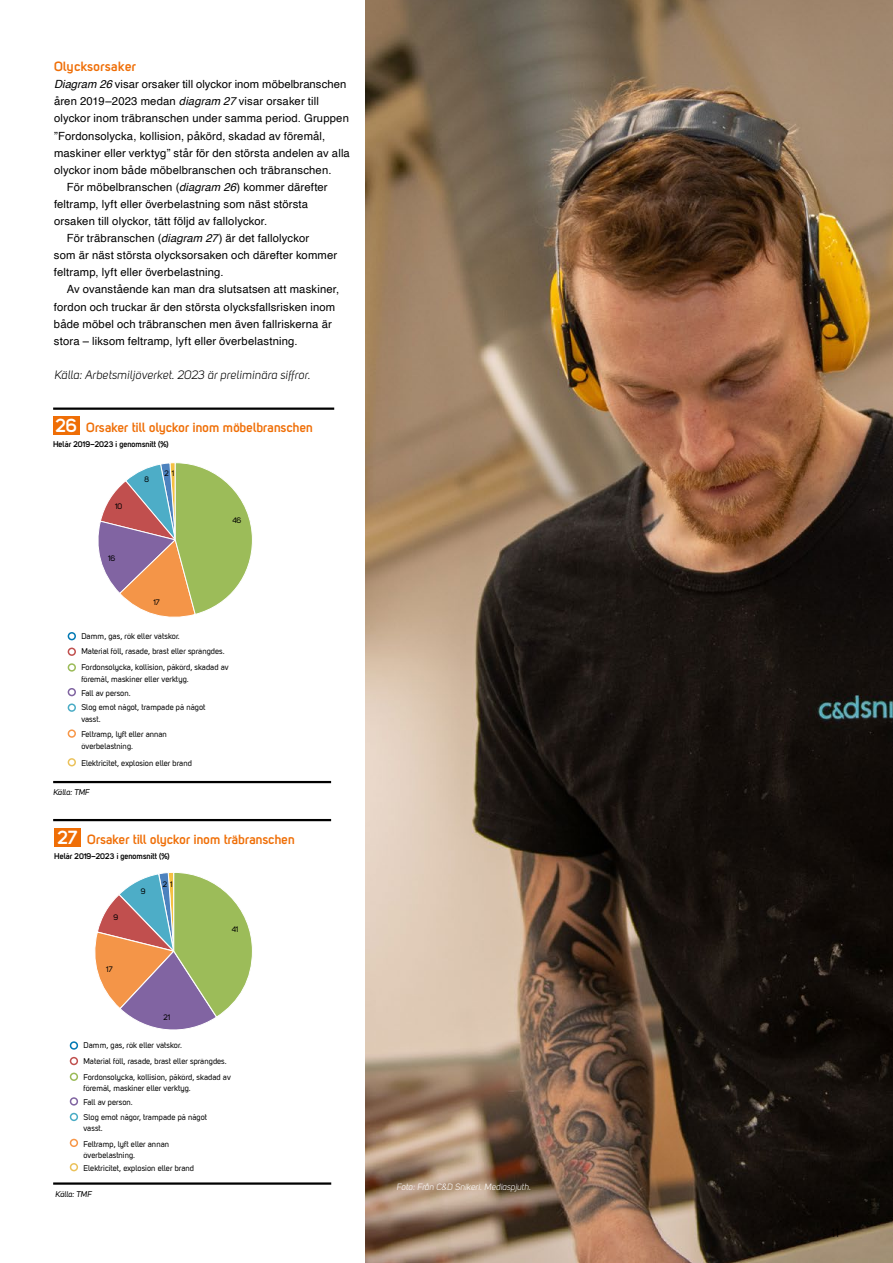
<style>
.page{position:relative;width:893px;height:1263px;background:#fff}
.page>*{position:absolute;margin:0;border:0;box-sizing:border-box;transform-origin:0 0}
.t1{font:700 18.75px "Uni Sans Semi";color:#fff}
.t2{font:700 13.2px "Uni Sans Semi";color:#ef6e06}
.t3{font:700 13.2px "Uni Sans Semi";letter-spacing:.02em;color:#ef6e06}
.t4{font:12px "Uni Sans Book Italic";letter-spacing:.01em;color:#000}
.t5{font:12px "Uni Sans Book";color:#000}
.t6{font:11.25px "Helvetica";letter-spacing:.015em;color:#000}
.t7{font:9px "Uni Sans Book Italic";color:#fff}
.t8{font:8.25px/15.6px "Uni Sans Regular";color:#000}
.t9{font:700 8.25px "Uni Sans Semi";letter-spacing:-.01em;color:#000}
.t10{font:8.25px "Uni Sans Regular Italic";letter-spacing:-.01em;color:#000}
.t11{font:7.95px "Uni Sans Regular";letter-spacing:-.02em;color:#000}
.s1{font-style:italic}
</style>
<div class="page">
<svg style="left:98px;top:462px;width:155px;height:155px"></svg>
<div style="left:53px;top:416px;width:27px;height:19px;background:#ef6e06"></div>
<hr style="left:53px;top:781px;width:278px;height:2px;background:#000">
<hr style="left:53px;top:407px;width:281px;height:3px;background:#000">
<div style="left:68px;top:632px;width:8px;height:8px;border:2px solid #0078b3;border-radius:50%"></div>
<div style="left:68px;top:648px;width:8px;height:8px;border:2px solid #c0504e;border-radius:50%"></div>
<div style="left:68px;top:663px;width:8px;height:9px;border:2px solid #9bbb58;border-radius:50%"></div>
<div style="left:68px;top:688px;width:8px;height:8px;border:2px solid #8064a1;border-radius:50%"></div>
<div style="left:68px;top:703px;width:8px;height:9px;border:2px solid #4aacc5;border-radius:50%"></div>
<div style="left:68px;top:729px;width:8px;height:9px;border:2px solid #f79647;border-radius:50%"></div>
<div style="left:68px;top:758px;width:8px;height:8px;border:2px solid #ebc25b;border-radius:50%"></div>
<div style="left:70px;top:1163px;width:8px;height:8px;border:2px solid #ebc25b;border-radius:50%"></div>
<div style="left:54px;top:829px;width:27px;height:18px;background:#ef6e06"></div>
<hr style="left:53px;top:1182px;width:278px;height:3px;background:#000">
<hr style="left:53px;top:819px;width:278px;height:2px;background:#000">
<div style="left:70px;top:1041px;width:8px;height:9px;border:2px solid #0078b3;border-radius:50%"></div>
<div style="left:70px;top:1057px;width:8px;height:8px;border:2px solid #c0504e;border-radius:50%"></div>
<div style="left:70px;top:1072px;width:8px;height:9px;border:2px solid #9bbb58;border-radius:50%"></div>
<div style="left:70px;top:1097px;width:8px;height:8px;border:2px solid #8064a1;border-radius:50%"></div>
<div style="left:70px;top:1113px;width:8px;height:8px;border:2px solid #4aacc5;border-radius:50%"></div>
<div style="left:70px;top:1139px;width:8px;height:8px;border:2px solid #f79647;border-radius:50%"></div>
<img style="left:366px;top:0;width:527px;height:1263px">
<svg style="left:95px;top:872px;width:157px;height:158px"></svg>
<p class="t3" style="left:54px;top:59px;width:84px">Olycksorsaker</p>
<p class="t6" style="left:54px;top:76px;width:294px"><span class="s1">Diagram 26</span> visar orsaker till olyckor inom möbelbranschen</p>
<p class="t6" style="left:54px;top:93px;width:266px">åren 2019–2023 medan <span class="s1">diagram 27</span> visar orsaker till</p>
<p class="t6" style="left:54px;top:110px;width:296px">olyckor inom träbranschen under samma period. Gruppen</p>
<p class="t6" style="left:54px;top:127px;width:273px">”Fordonsolycka, kollision, påkörd, skadad av föremål,</p>
<p class="t6" style="left:54px;top:144px;width:297px">maskiner eller verktyg” står för den största andelen av alla</p>
<p class="t6" style="left:54px;top:161px;width:279px">olyckor inom både möbelbranschen och träbranschen.</p>
<p class="t6" style="left:67px;top:178px;width:262px">För möbelbranschen (<span class="s1">diagram 26</span>) kommer därefter</p>
<p class="t6" style="left:54px;top:195px;width:256px">feltramp, lyft eller överbelastning som näst största</p>
<p class="t6" style="left:54px;top:212px;width:215px">orsaken till olyckor, tätt följd av fallolyckor.</p>
<p class="t6" style="left:67px;top:229px;width:244px">För träbranschen (<span class="s1">diagram 27</span>) är det fallolyckor</p>
<p class="t6" style="left:54px;top:247px;width:285px">som är näst största olycksorsaken och därefter kommer</p>
<p class="t6" style="left:54px;top:264px;width:171px">feltramp, lyft eller överbelastning.</p>
<p class="t6" style="left:67px;top:281px;width:274px">Av ovanstående kan man dra slutsatsen att maskiner,</p>
<p class="t6" style="left:54px;top:298px;width:283px">fordon och truckar är den största olycksfallsrisken inom</p>
<p class="t6" style="left:54px;top:315px;width:279px">både möbel och träbranschen men även fallriskerna är</p>
<p class="t6" style="left:54px;top:332px;width:245px">stora – liksom feltramp, lyft eller överbelastning.</p>
<p class="t4" style="left:54px;top:368px;width:258px">Källa: Arbetsmiljöverket. 2023 är preliminära siffror.</p>
<h1 class="t1" style="left:56px;top:414px;width:23px">26</h1>
<p class="t2" style="left:86px;top:419px;width:228px">Orsaker till olyckor inom möbelbranschen</p>
<p class="t9" style="left:53px;top:439px;width:117px">Helår 2019–2023 i genomsnitt (%)</p>
<p class="t11" style="left:115px;top:502px;width:9px">10</p>
<p class="t11" style="left:108px;top:554px;width:9px">16</p>
<p class="t11" style="left:145px;top:475px;width:6px">8</p>
<p class="t11" style="left:165px;top:469px;width:11px">2 1</p>
<p class="t11" style="left:153px;top:597px;width:8px">17</p>
<p class="t11" style="left:232px;top:515px;width:11px">46</p>
<p class="t8" style="left:81px;top:628px;width:149px">Damm, gas, rök eller vätskor.<br>Material föll, rasade, brast eller sprängdes.<br>Fordonsolycka, kollision, påkörd, skadad av</p>
<p class="t8" style="left:81px;top:671px;width:126px;line-height:14.4px">föremål, maskiner eller verktyg.<br>Fall av person.<br>Slog emot något, trampade på något</p>
<p class="t8" style="left:81px;top:711px;width:87px">vasst.<br>Feltramp, lyft eller annan</p>
<p class="t8" style="left:81px;top:737px;width:112px;line-height:17.2px">överbelastning.<br>Elektricitet, explosion eller brand</p>
<p class="t10" style="left:53px;top:787px;width:38px">Källa: TMF</p>
<h1 class="t1" style="left:58px;top:827px;width:21px">27</h1>
<p class="t2" style="left:87px;top:832px;width:209px">Orsaker till olyckor inom träbranschen</p>
<p class="t9" style="left:54px;top:851px;width:117px">Helår 2019–2023 i genomsnitt (%)</p>
<p class="t11" style="left:114px;top:912px;width:6px">9</p>
<p class="t11" style="left:106px;top:965px;width:8px">17</p>
<p class="t11" style="left:141px;top:887px;width:6px">9</p>
<p class="t11" style="left:163px;top:879px;width:11px">2 1</p>
<p class="t11" style="left:163px;top:1012px;width:8px">21</p>
<p class="t11" style="left:232px;top:925px;width:8px">41</p>
<p class="t8" style="left:83px;top:1037px;width:149px">Damm, gas, rök eller vätskor.<br>Material föll, rasade, brast eller sprängdes.<br>Fordonsolycka, kollision, påkörd, skadad av</p>
<p class="t8" style="left:83px;top:1081px;width:125px;line-height:14.4px">föremål, maskiner eller verktyg.<br>Fall av person.<br>Slog emot någor, trampade på något</p>
<p class="t8" style="left:83px;top:1120px;width:87px">vasst.<br>Feltramp, lyft eller annan</p>
<p class="t8" style="left:83px;top:1147px;width:53px">överbelastning.</p>
<p class="t8" style="left:83px;top:1160px;width:112px">Elektricitet, explosion eller brand</p>
<p class="t10" style="left:55px;top:1190px;width:38px">Källa: TMF</p>
<p class="t7" style="left:396px;top:1182px;width:136px">Foto: Från C&amp;D Snikeri. Mediaspjuth.</p>
<p class="t5" style="left:831px;top:1226px;width:9px">11</p>
</div>
